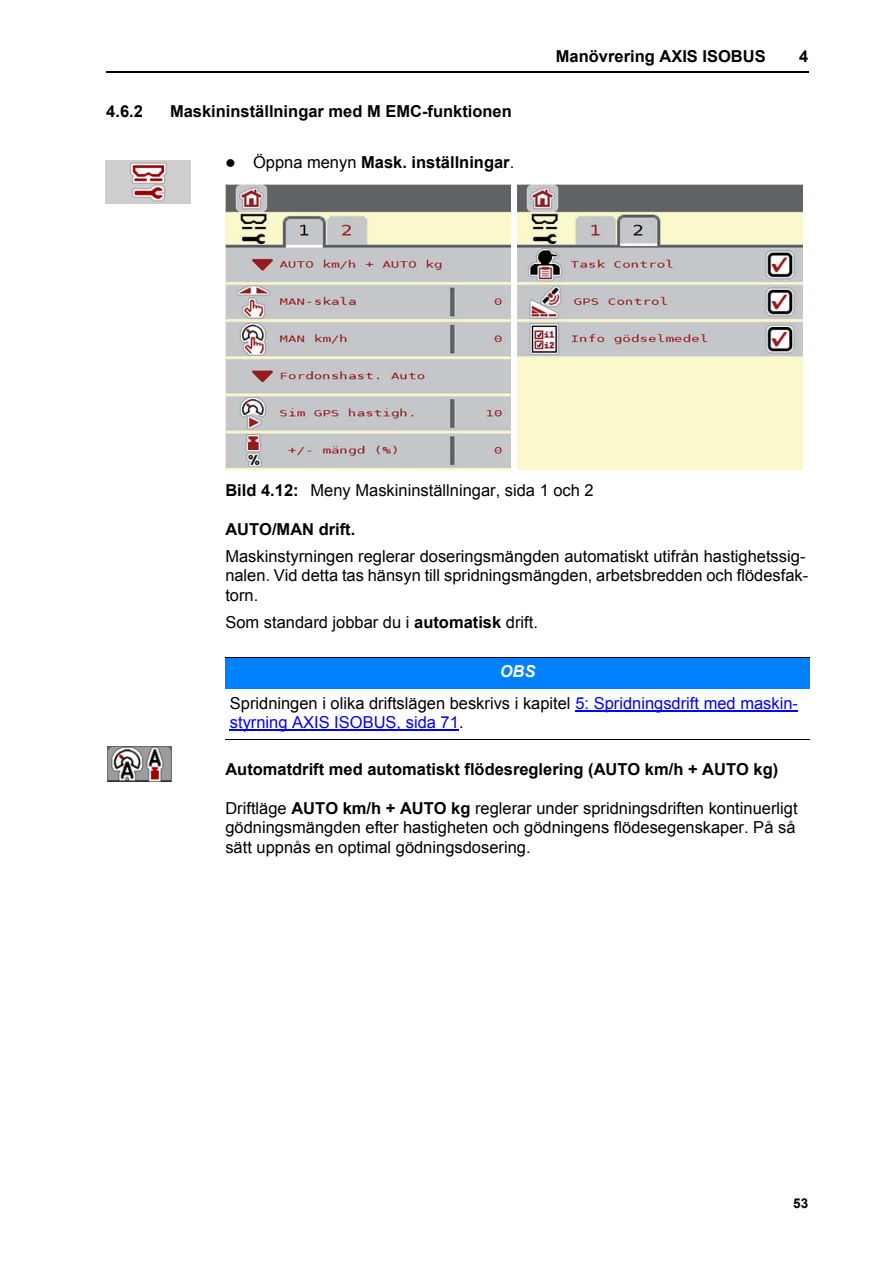
<style>
.page{position:relative;width:893px;height:1263px;background:#fff}
.page>*{position:absolute;margin:0;border:0;box-sizing:border-box;transform-origin:0 0}
.t1{font:16.5px/19.5px "Arial";color:#000}
.t2{font:700 16.5px "Arial";color:#000}
.t3{font:16.5px "Arial";color:#00f}
.t4{font:700 13.5px "Arial";color:#000}
.s1{font-weight:400}
.s2{font-weight:700}
.s3{font-weight:700;font-style:italic;color:#fff}
.s4{color:#00f}
.s5{color:#000}
</style>
<div class="page">
<hr style="left:106px;top:72px;width:702px;height:1px;background:#000">
<div style="left:225px;top:657px;width:584px;height:32px;background:#0080ff"></div>
<hr style="left:575px;top:710px;width:223px;height:1px;background:#00f">
<hr style="left:230px;top:729px;width:229px;height:2px;background:#00f">
<hr style="left:225px;top:657px;width:584px;height:1px;background:#000">
<hr style="left:225px;top:739px;width:584px;height:1px;background:#000">
<img style="left:105px;top:160px;width:85px;height:43px">
<img style="left:517px;top:185px;width:285px;height:284px">
<img style="left:225px;top:185px;width:285px;height:284px">
<img style="left:108px;top:746px;width:64px;height:35px">
<p class="t2" style="left:106px;top:102px;width:38px">4.6.2</p>
<p class="t2" style="left:170px;top:102px;width:343px">Maskininställningar med M EMC-funktionen</p>
<p class="t2" style="left:225px;top:153px;width:290px">● <span class="s1">Öppna menyn</span> Mask. inställningar<span class="s1">.</span></p>
<p class="t2" style="left:556px;top:47px;width:211px">Manövrering AXIS ISOBUS</p>
<p class="t2" style="left:799px;top:47px;width:11px">4</p>
<p class="t1" style="left:225px;top:480px;width:370px"><span class="s2">Bild 4.12:</span> Meny Maskininställningar, sida 1 och 2</p>
<p class="t2" style="left:225px;top:520px;width:131px">AUTO/MAN drift.</p>
<p class="t1" style="left:225px;top:546px;width:584px">Maskinstyrningen reglerar doseringsmängden automatiskt utifrån hastighetssig&shy;nalen. Vid detta tas hänsyn till spridningsmängden, arbetsbredden och flödesfak&shy;torn.</p>
<p class="t1" style="left:225px;top:612px;width:314px">Som standard jobbar du i <span class="s2">automatisk</span> drift.</p>
<p class="t1" style="left:230px;top:656px;width:569px;line-height:31.5px;text-align:center"><span class="s3">OBS<br></span>Spridningen i olika driftslägen beskrivs i kapitel <span class="s4">5: Spridningsdrift med maskin-</span></p>
<p class="t3" style="left:230px;top:713px;width:235px">styrning AXIS ISOBUS, sida 71<span class="s5">.</span></p>
<p class="t2" style="left:225px;top:760px;width:554px">Automatdrift med automatiskt flödesreglering (AUTO km/h + AUTO kg)</p>
<p class="t1" style="left:225px;top:798px;width:573px">Driftläge <span class="s2">AUTO km/h + AUTO kg</span> reglerar under spridningsdriften kontinuerligt gödningsmängden efter hastigheten och gödningens flödesegenskaper. På så sätt uppnås en optimal gödningsdosering.</p>
<p class="t4" style="left:793px;top:1196px;width:16px">53</p>
</div>
